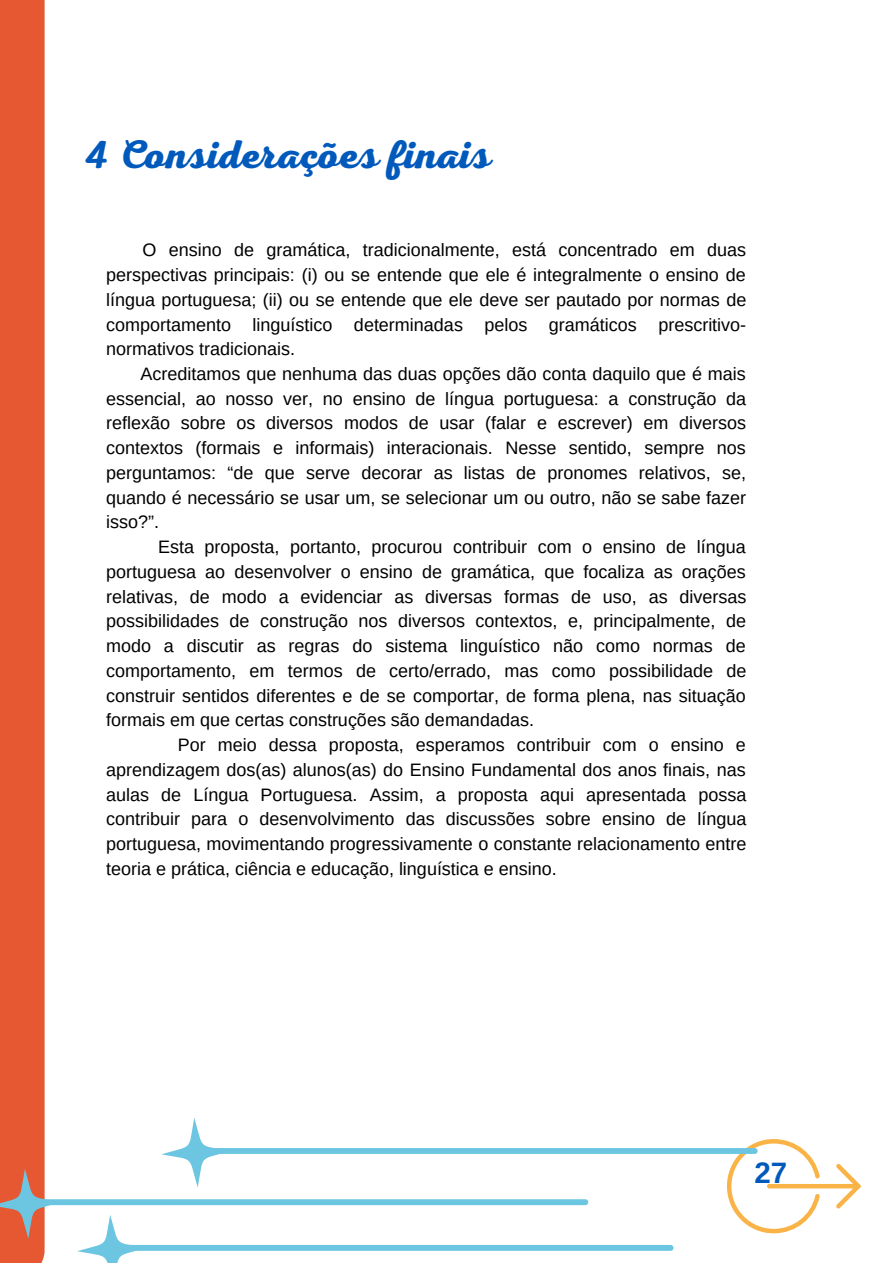
<style>
.page{position:relative;width:893px;height:1264px;background:#fff}
.page>*{position:absolute;margin:0;border:0;box-sizing:border-box;transform-origin:0 0}
.t1{font:700 40.5px "Nexa Script";color:#015abb}
.t2{font:700 29.55px "Arimo";color:#015abb}
.t3{font:18px/24.8px "Arimo";color:#000;text-align:justify}
</style>
<div class="page">
<div style="left:0;top:0;width:44px;height:1262px;background:#e55832"></div>
<svg style="left:836px;top:1164px;width:24px;height:44px"></svg>
<div style="left:767px;top:1183px;width:93px;height:5px;background:#f9b347;border-radius:2px"></div>
<svg style="left:727px;top:1139px;width:92px;height:94px"></svg>
<div style="left:28px;top:1199px;width:560px;height:6px;background:#6cc6e1;border-radius:3px"></div>
<svg style="left:0;top:1168px;width:61px;height:70px"></svg>
<div style="left:113px;top:1244px;width:560px;height:6px;background:#6cc6e1;border-radius:3px"></div>
<svg style="left:77px;top:1215px;width:70px;height:47px"></svg>
<div style="left:197px;top:1147px;width:560px;height:6px;background:#6cc6e1;border-radius:3px"></div>
<svg style="left:161px;top:1117px;width:70px;height:70px"></svg>
<p class="t1" style="left:85px;top:131px;width:408px">4 Considerações finais</p>
<p class="t3" style="left:106px;top:238px;width:641px;text-indent:36px">O ensino de gramática, tradicionalmente, está concentrado em duas perspectivas principais: (i) ou se entende que ele é integralmente o ensino de língua portuguesa; (ii) ou se entende que ele deve ser pautado por normas de comportamento linguístico determinadas pelos gramáticos prescritivo&shy;normativos tradicionais.</p>
<p class="t3" style="left:106px;top:361px;width:641px;text-indent:34px">Acreditamos que nenhuma das duas opções dão conta daquilo que é mais essencial, ao nosso ver, no ensino de língua portuguesa: a construção da reflexão sobre os diversos modos de usar (falar e escrever) em diversos contextos (formais e informais) interacionais. Nesse sentido, sempre nos perguntamos: “de que serve decorar as listas de pronomes relativos, se, quando é necessário se usar um, se selecionar um ou outro, não se sabe fazer isso?”.</p>
<p class="t3" style="left:106px;top:534px;width:642px;text-indent:52px">Esta proposta, portanto, procurou contribuir com o ensino de língua portuguesa ao desenvolver o ensino de gramática, que focaliza as orações relativas, de modo a evidenciar as diversas formas de uso, as diversas possibilidades de construção nos diversos contextos, e, principalmente, de modo a discutir as regras do sistema linguístico não como normas de comportamento, em termos de certo/errado, mas como possibilidade de construir sentidos diferentes e de se comportar, de forma plena, nas situação formais em que certas construções são demandadas.</p>
<p class="t3" style="left:106px;top:732px;width:642px;text-indent:72px">Por meio dessa proposta, esperamos contribuir com o ensino e aprendizagem dos(as) alunos(as) do Ensino Fundamental dos anos finais, nas aulas de Língua Portuguesa. Assim, a proposta aqui apresentada possa contribuir para o desenvolvimento das discussões sobre ensino de língua portuguesa, movimentando progressivamente o constante relacionamento entre teoria e prática, ciência e educação, linguística e ensino.</p>
<p class="t2" style="left:754px;top:1156px;width:34px">27</p>
</div>
